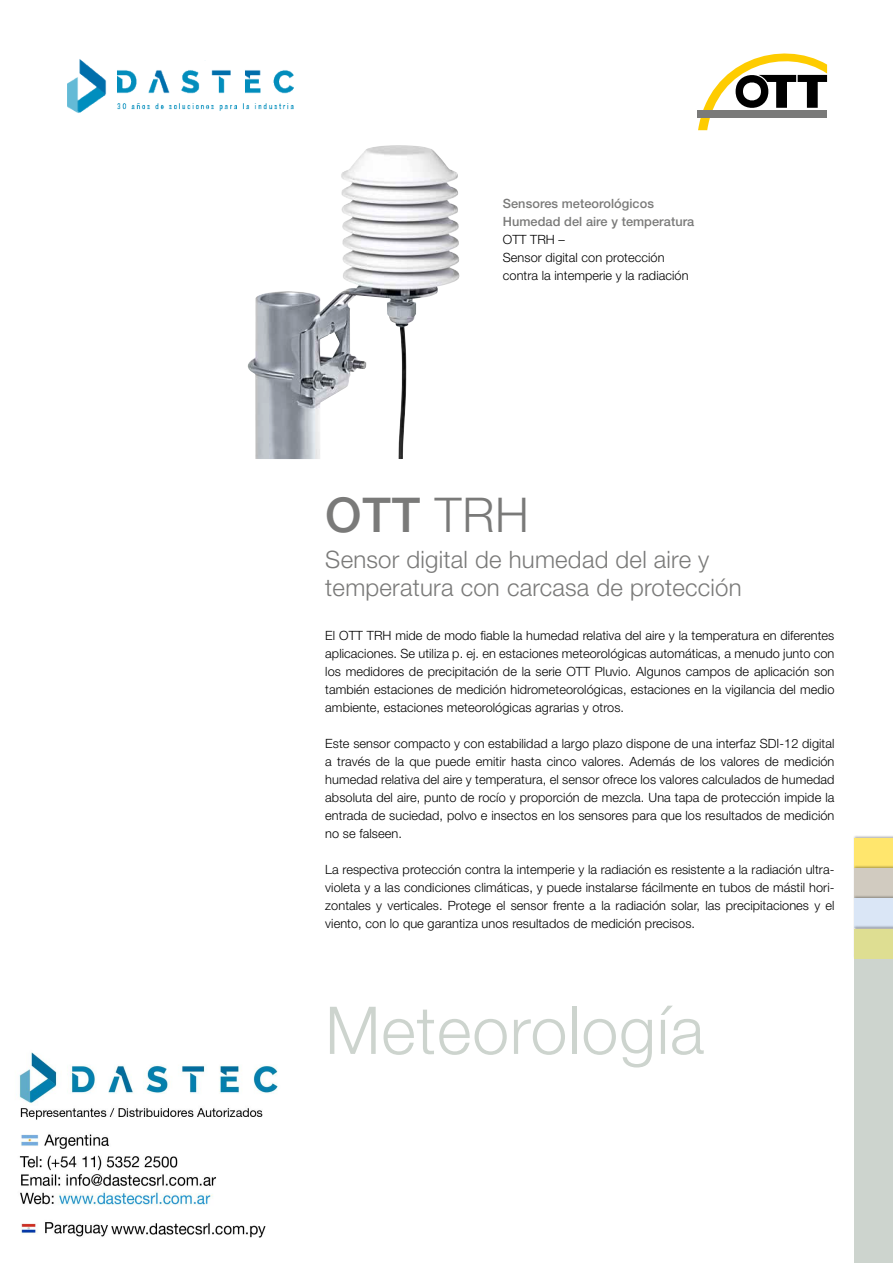
<style>
.page{position:relative;width:893px;height:1263px;background:#fff}
.page>*{position:absolute;margin:0;border:0;box-sizing:border-box;transform-origin:0 0}
.t1{font:300 66px "Helvetica Neue LT Pro";letter-spacing:.015em;color:#cdd4ce}
.t2{font:500 48px "Helvetica Neue LT Pro";color:#7a7a79}
.t3{font:300 24px/28.8px "Helvetica Neue LT Pro";letter-spacing:.01em;color:#7a7a79}
.t4{font:300 12.75px/18px "Helvetica Neue LT Pro";letter-spacing:.005em;color:#000;text-align:justify}
.t5{font:500 12.75px/18px "Helvetica Neue LT Pro";letter-spacing:.005em;color:#7a7a79}
.s1{font-weight:300}
</style>
<div class="page">
<img style="left:248px;top:146px;width:129px;height:313px">
<div style="left:855px;top:957px;width:38px;height:306px;background:#cdd4ce"></div>
<div style="left:853px;top:835px;width:40px;height:33px;background:#000;opacity:.3"></div>
<div style="left:855px;top:838px;width:38px;height:30px;background:#ffe66d"></div>
<div style="left:853px;top:865px;width:40px;height:33px;background:#000;opacity:.3"></div>
<div style="left:855px;top:868px;width:38px;height:30px;background:#d1cbc0"></div>
<div style="left:853px;top:895px;width:40px;height:33px;background:#000;opacity:.3"></div>
<div style="left:855px;top:898px;width:38px;height:30px;background:#dae6f6"></div>
<div style="left:853px;top:925px;width:40px;height:34px;background:#000;opacity:.3"></div>
<div style="left:855px;top:929px;width:38px;height:29px;background:#dede92"></div>
<div style="left:697px;top:110px;width:130px;height:8px;background:#7a7a79"></div>
<svg style="left:698px;top:54px;width:129px;height:76px"></svg>
<img style="left:67px;top:59px;width:227px;height:54px">
<img style="left:19px;top:1052px;width:259px;height:186px">
<p class="t5" style="left:503px;top:194px;width:193px">Sensores meteorológicos<br>Humedad del aire y temperatura</p>
<p class="t4" style="left:503px;top:230px;width:187px;text-align:left">OTT TRH –<br>Sensor digital con protección contra la intemperie y la radiación</p>
<h2 class="t2" style="left:325px;top:486px;width:205px">OTT <span class="s1">TRH</span></h2>
<h3 class="t3" style="left:325px;top:544px;width:418px">Sensor digital de humedad del aire y temperatura con carcasa de protección</h3>
<p class="t4" style="left:325px;top:626px;width:511px">El OTT TRH mide de modo fiable la humedad relativa del aire y la temperatura en diferentes aplicaciones. Se utiliza p. ej. en estaciones meteorológicas automáticas, a menudo junto con los medidores de precipitación de la serie OTT Pluvio. Algunos campos de aplicación son también estaciones de medición hidrometeorológicas, estaciones en la vigilancia del medio ambiente, estaciones meteorológicas agrarias y otros.</p>
<p class="t4" style="left:325px;top:734px;width:511px">Este sensor compacto y con estabilidad a largo plazo dispone de una interfaz SDI-12 digital a través de la que puede emitir hasta cinco valores. Además de los valores de medición humedad relativa del aire y temperatura, el sensor ofrece los valores calculados de humedad absoluta del aire, punto de rocío y proporción de mezcla. Una tapa de protección impide la entrada de suciedad, polvo e insectos en los sensores para que los resultados de medición no se falseen.</p>
<p class="t4" style="left:325px;top:860px;width:511px">La respectiva protección contra la intemperie y la radiación es resistente a la radiación ultra&shy;violeta y a las condiciones climáticas, y puede instalarse fácilmente en tubos de mástil hori&shy;zontales y verticales. Protege el sensor frente a la radiación solar, las precipitaciones y el viento, con lo que garantiza unos resultados de medición precisos.</p>
<h1 class="t1" style="left:325px;top:990px;width:380px">Meteorología</h1>
</div>
